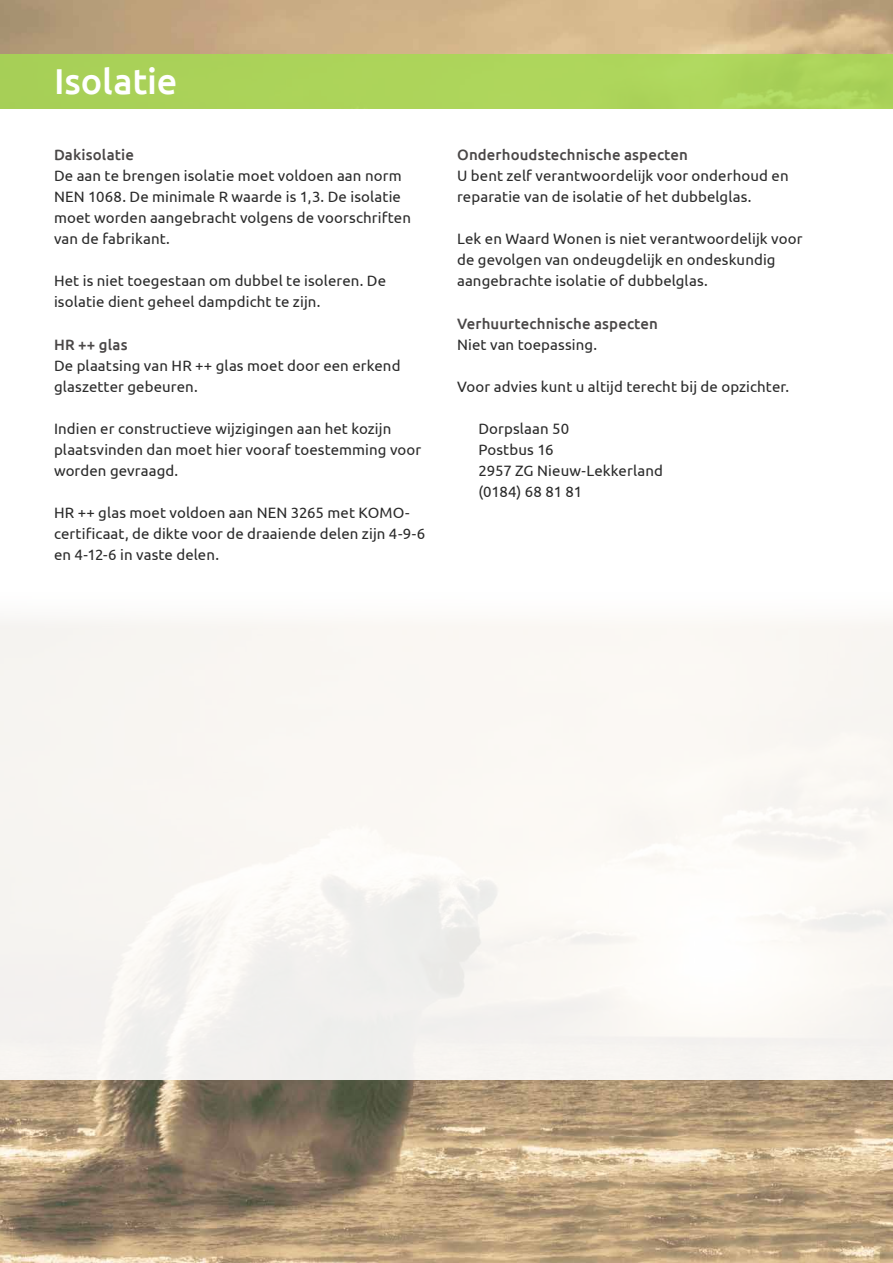
<style>
.page{position:relative;width:893px;height:1263px;background:#fff}
.page>*{position:absolute;margin:0;border:0;box-sizing:border-box;transform-origin:0 0}
.t1{font:500 36px "Ubuntu";letter-spacing:-.005em;color:#fff}
.t2{font:15px/21px "Ubuntu";letter-spacing:.005em;color:#2a2a2a}
.t3{font:500 15px "Ubuntu";letter-spacing:.01em;color:#4a4747}
</style>
<div class="page">
<img style="left:0;top:619px;width:893px;height:644px">
<div style="left:0;top:54px;width:893px;height:54px;background:#acd45a"></div>
<h1 class="t1" style="left:54px;top:59px;width:125px">Isolatie</h1>
<p class="t3" style="left:54px;top:146px;width:81px">Dakisolatie</p>
<p class="t2" style="left:54px;top:165px;width:358px">De aan te brengen isolatie moet voldoen aan norm NEN 1068. De minimale R waarde is 1,3. De isolatie moet worden aangebracht volgens de voorschriften van de fabrikant.</p>
<p class="t2" style="left:54px;top:270px;width:334px">Het is niet toegestaan om dubbel te isoleren. De isolatie dient geheel dampdicht te zijn.</p>
<p class="t3" style="left:54px;top:335px;width:75px">HR ++ glas</p>
<p class="t2" style="left:54px;top:354px;width:348px">De plaatsing van HR ++ glas moet door een erkend glaszetter gebeuren.</p>
<p class="t2" style="left:54px;top:417px;width:369px">Indien er constructieve wijzigingen aan het kozijn plaatsvinden dan moet hier vooraf toestemming voor worden gevraagd.</p>
<p class="t2" style="left:54px;top:501px;width:373px">HR ++ glas moet voldoen aan NEN 3265 met KOMO&shy;certificaat, de dikte voor de draaiende delen zijn 4-9-6 en 4-12-6 in vaste delen.</p>
<p class="t3" style="left:457px;top:146px;width:232px">Onderhoudstechnische aspecten</p>
<p class="t2" style="left:457px;top:165px;width:333px">U bent zelf verantwoordelijk voor onderhoud en reparatie van de isolatie of het dubbelglas.</p>
<p class="t2" style="left:457px;top:228px;width:347px">Lek en Waard Wonen is niet verantwoordelijk voor de gevolgen van ondeugdelijk en ondeskundig aangebrachte isolatie of dubbelglas.</p>
<p class="t3" style="left:457px;top:314px;width:202px">Verhuurtechnische aspecten</p>
<p class="t2" style="left:457px;top:333px;width:141px">Niet van toepassing.</p>
<p class="t2" style="left:457px;top:375px;width:334px">Voor advies kunt u altijd terecht bij de opzichter.</p>
<p class="t2" style="left:478px;top:417px;width:186px">Dorpslaan 50<br>Postbus 16<br>2957 ZG Nieuw-Lekkerland (0184) 68 81 81</p>
</div>
